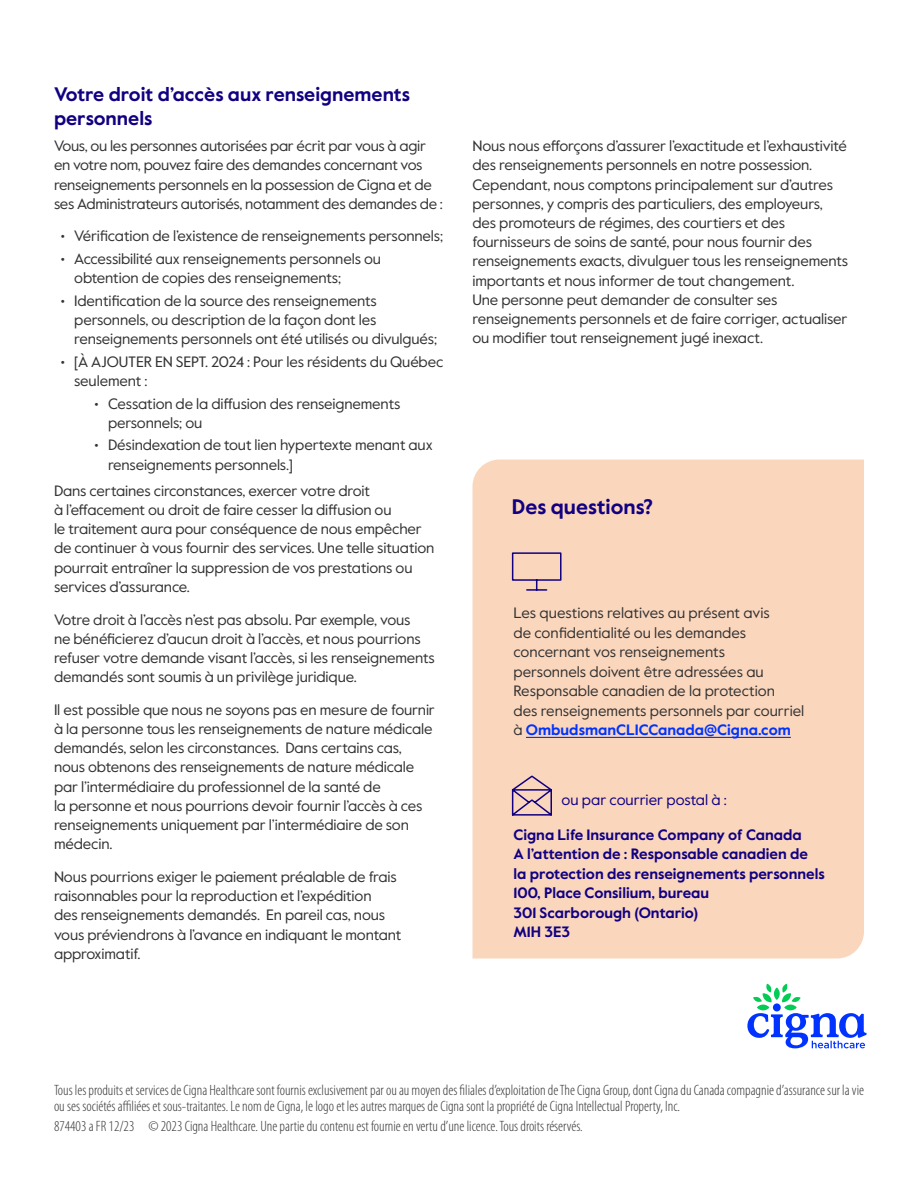
<style>
.page{position:relative;width:918px;height:1188px;background:#fff}
.page>*{position:absolute;margin:0;border:0;box-sizing:border-box;transform-origin:0 0}
.Paragraph_Subhead{font:700 21px "Value Sans Pro";color:#110081}
.Paragraph_Subhead-2{font:700 19.5px/24px "Value Sans Pro";color:#110081}
.Body_copy{font:15px/19.2px "Value Sans Pro";letter-spacing:-.01em;color:#333}
.t1{font:300 condensed 15px/16.5px "Myriad Pro";color:#333}
.Paragraph_Subhead-3{font:700 15px/19.5px "Value Sans Pro";color:#110081}
.Body_copy-2{font:15px "Value Sans Pro";color:#110081}
.s1{font-weight:500}
.s2{font-weight:700;color:#03f}
</style>
<div class="page">
<svg style="left:747px;top:984px;width:120px;height:64px"></svg>
<div style="left:472px;top:460px;width:392px;height:499px;background:#fad6bd"></div>
<hr style="left:526px;top:737px;width:265px;height:1px;background:#03f">
<svg style="left:511px;top:552px;width:51px;height:39px;background:#dab8b4"></svg>
<svg style="left:511px;top:774px;width:42px;height:43px;background:#c8a8b0"></svg>
<p class="Paragraph_Subhead-2" style="left:54px;top:83px;width:358px">Votre droit d’accès aux renseignements personnels</p>
<p class="Body_copy" style="left:54px;top:137px;width:390px">Vous, ou les personnes autorisées par écrit par vous à agir en votre nom, pouvez faire des demandes concernant vos renseignements personnels en la possession de Cigna et de ses Administrateurs autorisés, notamment des demandes de :</p>
<p class="Body_copy" style="left:60px;top:227px;width:384px"><span class="s1">•</span> Vérification de l’existence de renseignements personnels;</p>
<p class="Body_copy" style="left:74px;top:249px;width:308px;text-indent:-14px"><span class="s1">•</span> Accessibilité aux renseignements personnels ou obtention de copies des renseignements;</p>
<p class="Body_copy" style="left:74px;top:291px;width:364px;text-indent:-14px"><span class="s1">•</span> Identification de la source des renseignements personnels, ou description de la façon dont les renseignements personnels ont été utilisés ou divulgués;</p>
<p class="Body_copy" style="left:74px;top:352px;width:371px;text-indent:-14px"><span class="s1">•</span> [À AJOUTER EN SEPT. 2024 : Pour les résidents du Québec seulement :</p>
<p class="Body_copy" style="left:108px;top:394px;width:294px;text-indent:-14px"><span class="s1">•</span> Cessation de la diffusion des renseignements personnels; ou</p>
<p class="Body_copy" style="left:108px;top:436px;width:326px;text-indent:-14px"><span class="s1">•</span> Désindexation de tout lien hypertexte menant aux renseignements personnels.]</p>
<p class="Body_copy" style="left:54px;top:481px;width:382px">Dans certaines circonstances, exercer votre droit<br>à l’effacement ou droit de faire cesser la diffusion ou<br>le traitement aura pour conséquence de nous empêcher de continuer à vous fournir des services. Une telle situation pourrait entraîner la suppression de vos prestations ou services d’assurance.</p>
<p class="Body_copy" style="left:54px;top:610px;width:382px">Votre droit à l’accès n’est pas absolu. Par exemple, vous<br>ne bénéficierez d’aucun droit à l’accès, et nous pourrions refuser votre demande visant l’accès, si les renseignements demandés sont soumis à un privilège juridique.</p>
<p class="Body_copy" style="left:54px;top:700px;width:382px">Il est possible que nous ne soyons pas en mesure de fournir à la personne tous les renseignements de nature médicale demandés, selon les circonstances. Dans certains cas, nous obtenons des renseignements de nature médicale par l’intermédiaire du professionnel de la santé de<br>la personne et nous pourrions devoir fournir l’accès à ces renseignements uniquement par l’intermédiaire de son médecin.</p>
<p class="Body_copy" style="left:54px;top:867px;width:349px">Nous pourrions exiger le paiement préalable de frais raisonnables pour la reproduction et l’expédition<br>des renseignements demandés. En pareil cas, nous vous préviendrons à l’avance en indiquant le montant approximatif.</p>
<p class="Body_copy" style="left:472px;top:137px;width:377px">Nous nous efforçons d’assurer l’exactitude et l’exhaustivité des renseignements personnels en notre possession.<br>Cependant, nous comptons principalement sur d’autres personnes, y compris des particuliers, des employeurs, des promoteurs de régimes, des courtiers et des fournisseurs de soins de santé, pour nous fournir des renseignements exacts, divulguer tous les renseignements importants et nous informer de tout changement.<br>Une personne peut demander de consulter ses renseignements personnels et de faire corriger, actualiser ou modifier tout renseignement jugé inexact.</p>
<p class="Paragraph_Subhead" style="left:512px;top:494px;width:143px">Des questions?</p>
<p class="Body_copy" style="left:513px;top:603px;width:292px">Les questions relatives au présent avis<br>de confidentialité ou les demandes concernant vos renseignements<br>personnels doivent être adressées au Responsable canadien de la protection<br>des renseignements personnels par courriel à <span class="s2">OmbudsmanCLICCanada@Cigna.com</span></p>
<p class="Body_copy-2" style="left:562px;top:791px;width:167px">ou par courrier postal à :</p>
<p class="Paragraph_Subhead-3" style="left:513px;top:825px;width:290px">Cigna Life Insurance Company of Canada</p>
<p class="Paragraph_Subhead-3" style="left:513px;top:845px;width:313px">A l’attention de : Responsable canadien de<br>la protection des renseignements personnels</p>
<p class="Paragraph_Subhead-3" style="left:513px;top:884px;width:197px">100, Place Consilium, bureau</p>
<p class="Paragraph_Subhead-3" style="left:513px;top:903px;width:186px">301 Scarborough (Ontario)</p>
<p class="Paragraph_Subhead-3" style="left:513px;top:923px;width:58px">M1H 3E3</p>
<p class="t1" style="left:54px;top:1082px;width:812px">Tous les produits et services de Cigna Healthcare sont fournis exclusivement par ou au moyen des filiales d’exploitation de The Cigna Group, dont Cigna du Canada compagnie d’assurance sur la vie ou ses sociétés affiliées et sous-traitantes. Le nom de Cigna, le logo et les autres marques de Cigna sont la propriété de Cigna Intellectual Property, Inc.</p>
<p class="t1" style="left:54px;top:1118px;width:530px">874403 a FR 12/23 © 2023 Cigna Healthcare. Une partie du contenu est fournie en vertu d’une licence. Tous droits réservés.</p>
</div>
